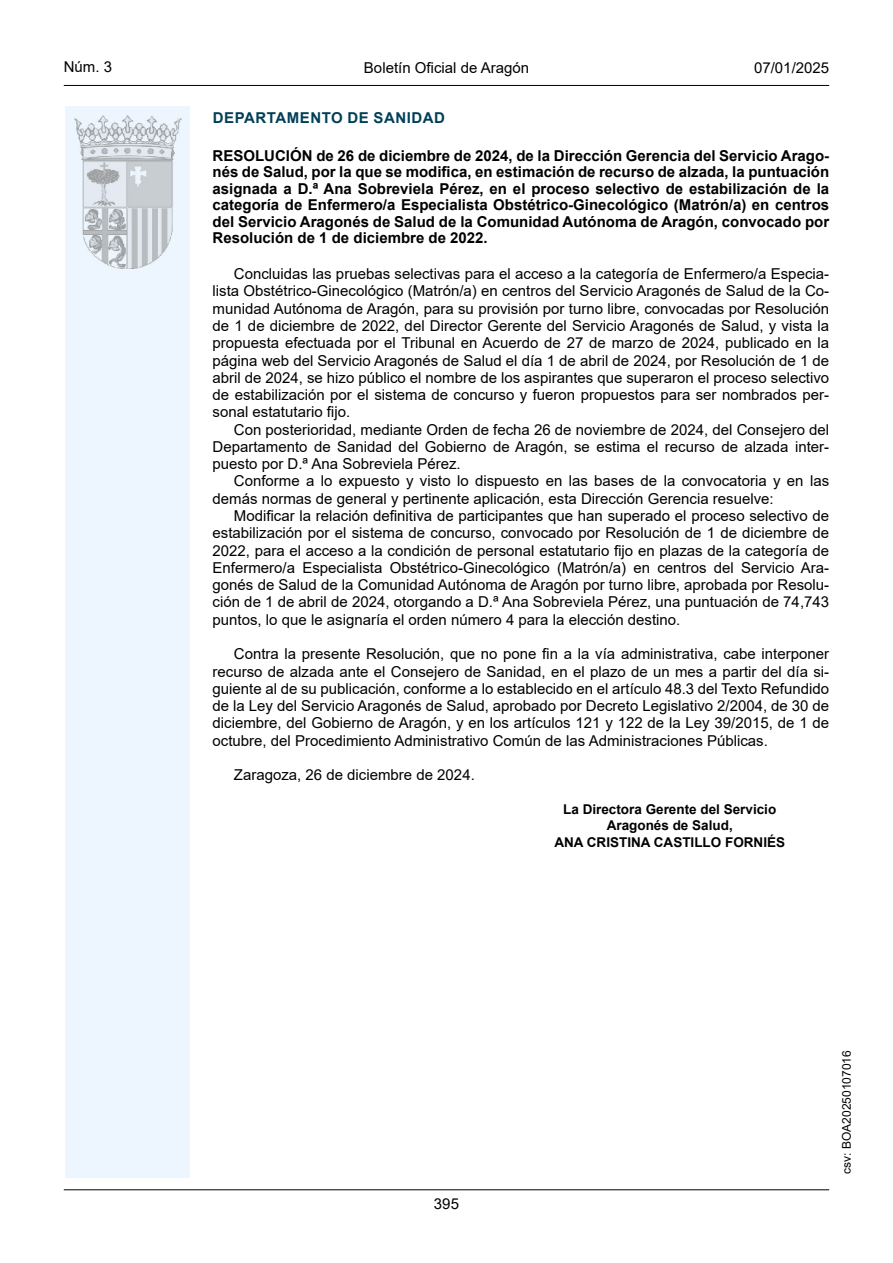
<style>
.page{position:relative;width:893px;height:1263px;background:#fff}
.page>*{position:absolute;margin:0;border:0;box-sizing:border-box;transform-origin:0 0}
.inicio_de_parrafo{font:15px/17.2px "Arial";color:#000;text-align:justify}
.Titulo_text{font:700 15px/16.5px "Arial";color:#000;text-align:justify}
.estilo_head-c{font:15px "Arial";color:#000}
.emisor_text{font:15px "Arial Bold MT2";letter-spacing:.035em;color:#003f58}
.estilo_head-d{font:15px "Arial MT2";color:#000}
.estilo_head-i{font:15px "Arial MT2";color:#000}
.numero_pagina{font:15px "Arial MT2";color:#000}
.firma_der{font:13.5px "Arial Bold MT2";color:#000}
.firma_der-2{font:700 13.5px "Arial";color:#000}
.estilo_head-i-2{font:12px "Arial MT2";color:#000}
.s1{font-family:"Arial Bold MT2";font-weight:400}
</style>
<div class="page">
<div style="left:65px;top:106px;width:125px;height:1072px;background:#edf6fe"></div>
<img style="left:75px;top:115px;width:106px;height:153px">
<hr style="left:64px;top:85px;width:765px;height:1px;background:#000">
<hr style="left:64px;top:1189px;width:765px;height:1px;background:#000">
<p class="estilo_head-i" style="left:64px;top:57px;width:50px">Núm. 3</p>
<p class="estilo_head-c" style="left:364px;top:57px;width:167px">Boletín Oficial de Aragón</p>
<p class="estilo_head-d" style="left:754px;top:57px;width:77px">07/01/2025</p>
<h5 class="emisor_text" style="left:213px;top:107px;width:234px">DEPARTAMENTO DE SANIDAD</h5>
<p class="Titulo_text" style="left:213px;top:147px;width:618px"><span class="s1">RESOLUCIÓN de 26 de diciembre de 2024, de la Dirección Gerencia del Servicio Arago&shy;</span>nés de Salud, por la que se modifica, en estimación de recurso de alzada, la puntuación asignada a D.ª Ana Sobreviela Pérez, en el proceso selectivo de estabilización de la categoría de Enfermero/a Especialista Obstétrico-Ginecológico (Matrón/a) en centros del Servicio Aragonés de Salud de la Comunidad Autónoma de Aragón, convocado por <span class="s1">Resolución de 1 de diciembre de 2022.</span></p>
<p class="inicio_de_parrafo" style="left:213px;top:265px;width:618px;text-indent:21px">Concluidas las pruebas selectivas para el acceso a la categoría de Enfermero/a Especia&shy;lista Obstétrico-Ginecológico (Matrón/a) en centros del Servicio Aragonés de Salud de la Co&shy;munidad Autónoma de Aragón, para su provisión por turno libre, convocadas por Resolución de 1 de diciembre de 2022, del Director Gerente del Servicio Aragonés de Salud, y vista la propuesta efectuada por el Tribunal en Acuerdo de 27 de marzo de 2024, publicado en la página web del Servicio Aragonés de Salud el día 1 de abril de 2024, por Resolución de 1 de abril de 2024, se hizo público el nombre de los aspirantes que superaron el proceso selectivo de estabilización por el sistema de concurso y fueron propuestos para ser nombrados per&shy;sonal estatutario fijo.</p>
<p class="inicio_de_parrafo" style="left:213px;top:421px;width:618px;text-indent:21px">Con posterioridad, mediante Orden de fecha 26 de noviembre de 2024, del Consejero del Departamento de Sanidad del Gobierno de Aragón, se estima el recurso de alzada inter&shy;puesto por D.ª Ana Sobreviela Pérez.</p>
<p class="inicio_de_parrafo" style="left:213px;top:472px;width:618px;text-indent:21px">Conforme a lo expuesto y visto lo dispuesto en las bases de la convocatoria y en las demás normas de general y pertinente aplicación, esta Dirección Gerencia resuelve:</p>
<p class="inicio_de_parrafo" style="left:213px;top:507px;width:618px;text-indent:21px">Modificar la relación definitiva de participantes que han superado el proceso selectivo de estabilización por el sistema de concurso, convocado por Resolución de 1 de diciembre de 2022, para el acceso a la condición de personal estatutario fijo en plazas de la categoría de Enfermero/a Especialista Obstétrico-Ginecológico (Matrón/a) en centros del Servicio Ara&shy;gonés de Salud de la Comunidad Autónoma de Aragón por turno libre, aprobada por Resolu&shy;ción de 1 de abril de 2024, otorgando a D.ª Ana Sobreviela Pérez, una puntuación de 74,743 puntos, lo que le asignaría el orden número 4 para la elección destino.</p>
<p class="inicio_de_parrafo" style="left:213px;top:645px;width:618px;text-indent:21px">Contra la presente Resolución, que no pone fin a la vía administrativa, cabe interponer recurso de alzada ante el Consejero de Sanidad, en el plazo de un mes a partir del día si&shy;guiente al de su publicación, conforme a lo establecido en el artículo 48.3 del Texto Refundido de la Ley del Servicio Aragonés de Salud, aprobado por Decreto Legislativo 2/2004, de 30 de diciembre, del Gobierno de Aragón, y en los artículos 121 y 122 de la Ley 39/2015, de 1 de octubre, del Procedimiento Administrativo Común de las Administraciones Públicas.</p>
<p class="inicio_de_parrafo" style="left:234px;top:766px;width:242px">Zaragoza, 26 de diciembre de 2024.</p>
<p class="firma_der-2" style="left:563px;top:800px;width:215px">La Directora Gerente del Servicio</p>
<p class="firma_der" style="left:607px;top:816px;width:128px">Aragonés de Salud,</p>
<p class="firma_der" style="left:554px;top:833px;width:232px">ANA CRISTINA CASTILLO FORNIÉS</p>
<p class="numero_pagina" style="left:434px;top:1193px;width:27px">395</p>
<p class="estilo_head-i-2" style="left:838px;top:1174px;width:125px;rotate:-90deg">csv: BOA20250107016</p>
</div>
